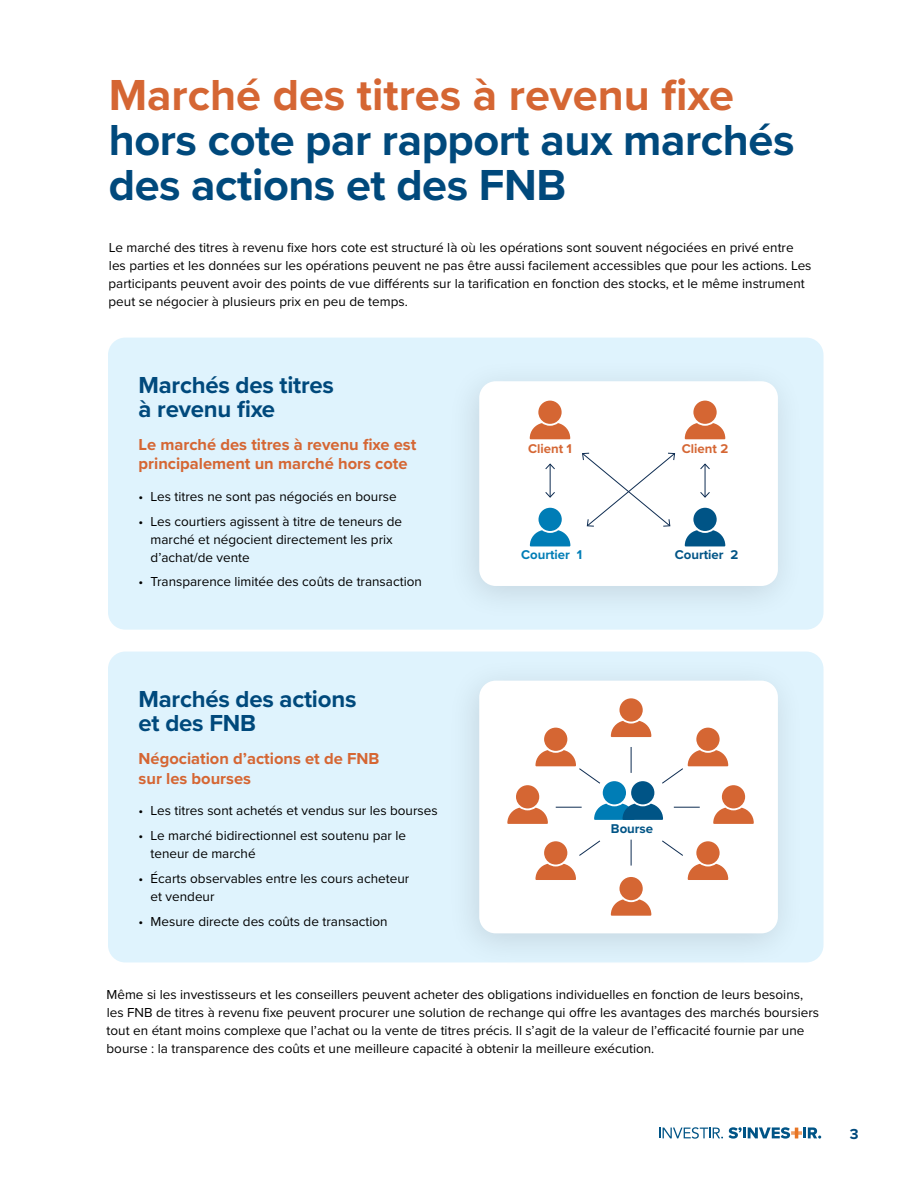
<style>
.page{position:relative;width:918px;height:1188px;background:#fff}
.page>*{position:absolute;margin:0;border:0;box-sizing:border-box;transform-origin:0 0}
.Heading_level_2_-_Proxima{font:700 45px/45px "Proxima Nova";letter-spacing:-.01em;color:#00497c}
.H2-blue{font:700 24px/24px "Proxima Nova";letter-spacing:-.01em;color:#00497c}
.Heading_Level_3_-_MI_blue{font:700 16.5px/19.5px "Proxima Nova";color:#d56633}
.t1{font:700 15px "Proxima Nova";color:#00497c}
.body_copy{font:13.5px/18px "Proxima Nova";color:#000}
.t2{font:700 13.2px "Proxima Nova";color:#005486}
.t3{font:700 13.2px "Proxima Nova";color:#d56633}
.t4{font:700 13.2px "Proxima Nova";color:#007db6}
.s1{color:#d56633}
</style>
<div class="page">
<svg style="left:660px;top:1127px;width:63px;height:12px"></svg>
<svg style="left:729px;top:1127px;width:92px;height:12px"></svg>
<div style="left:108px;top:338px;width:716px;height:292px;background:#dff3fd;border-radius:17px"></div>
<div style="left:108px;top:652px;width:716px;height:310px;background:#dff3fd;border-radius:17px"></div>
<div style="left:479px;top:381px;width:299px;height:205px;background:#fff;border-radius:16px"></div>
<svg style="left:530px;top:401px;width:40px;height:38px"></svg>
<svg style="left:530px;top:508px;width:40px;height:38px"></svg>
<svg style="left:685px;top:401px;width:40px;height:38px"></svg>
<svg style="left:685px;top:508px;width:40px;height:38px"></svg>
<svg style="left:582px;top:453px;width:93px;height:74px"></svg>
<hr style="left:550px;top:464px;width:1px;height:33px;background:#0f2d52">
<svg style="left:545px;top:492px;width:10px;height:6px"></svg>
<svg style="left:545px;top:464px;width:10px;height:5px"></svg>
<hr style="left:705px;top:464px;width:1px;height:33px;background:#0f2d52">
<svg style="left:700px;top:492px;width:10px;height:6px"></svg>
<svg style="left:700px;top:464px;width:10px;height:5px"></svg>
<div style="left:446px;top:656px;width:359px;height:314px;background:#000;opacity:.12"></div>
<div style="left:479px;top:681px;width:299px;height:252px;background:#fff;border-radius:16px"></div>
<svg style="left:611px;top:877px;width:40px;height:39px"></svg>
<svg style="left:631px;top:840px;width:1px;height:26px"></svg>
<svg style="left:535px;top:840px;width:65px;height:40px"></svg>
<svg style="left:507px;top:698px;width:247px;height:126px"></svg>
<svg style="left:662px;top:840px;width:66px;height:40px"></svg>
<h2 class="Heading_level_2_-_Proxima" style="left:109px;top:71px;width:687px"><span class="s1">Marché des titres à revenu fixe </span>hors cote par rapport aux marchés des actions et des FNB</h2>
<p class="body_copy" style="left:109px;top:237px;width:704px">Le marché des titres à revenu fixe hors cote est structuré là où les opérations sont souvent négociées en privé entre les parties et les données sur les opérations peuvent ne pas être aussi facilement accessibles que pour les actions. Les participants peuvent avoir des points de vue différents sur la tarification en fonction des stocks, et le même instrument peut se négocier à plusieurs prix en peu de temps.</p>
<h2 class="H2-blue" style="left:139px;top:372px;width:197px">Marchés des titres à revenu fixe</h2>
<p class="Heading_Level_3_-_MI_blue" style="left:139px;top:434px;width:279px">Le marché des titres à revenu fixe est principalement un marché hors cote</p>
<p class="body_copy" style="left:139px;top:487px;width:260px">• Les titres ne sont pas négociés en bourse</p>
<p class="body_copy" style="left:151px;top:511px;width:253px;text-indent:-12px">• Les courtiers agissent à titre de teneurs de marché et négocient directement les prix d’achat/de vente</p>
<p class="body_copy" style="left:139px;top:572px;width:285px">• Transparence limitée des coûts de transaction</p>
<p class="t3" style="left:528px;top:439px;width:45px">Client 1</p>
<p class="t4" style="left:521px;top:545px;width:63px">Courtier 1</p>
<p class="t3" style="left:682px;top:439px;width:48px">Client 2</p>
<p class="t2" style="left:675px;top:545px;width:65px">Courtier 2</p>
<h2 class="H2-blue" style="left:139px;top:687px;width:219px">Marchés des actions et des FNB</h2>
<p class="Heading_Level_3_-_MI_blue" style="left:139px;top:749px;width:242px">Négociation d’actions et de FNB sur les bourses</p>
<p class="body_copy" style="left:139px;top:801px;width:301px">• Les titres sont achetés et vendus sur les bourses</p>
<p class="body_copy" style="left:151px;top:826px;width:257px;text-indent:-12px">• Le marché bidirectionnel est soutenu par le teneur de marché</p>
<p class="body_copy" style="left:151px;top:869px;width:260px;text-indent:-12px">• Écarts observables entre les cours acheteur et vendeur</p>
<p class="body_copy" style="left:139px;top:912px;width:251px">• Mesure directe des coûts de transaction</p>
<p class="t2" style="left:611px;top:819px;width:44px">Bourse</p>
<p class="body_copy" style="left:106px;top:985px;width:714px">Même si les investisseurs et les conseillers peuvent acheter des obligations individuelles en fonction de leurs besoins, les FNB de titres à revenu fixe peuvent procurer une solution de rechange qui offre les avantages des marchés boursiers tout en étant moins complexe que l’achat ou la vente de titres précis. Il s’agit de la valeur de l’efficacité fournie par une bourse : la transparence des coûts et une meilleure capacité à obtenir la meilleure exécution.</p>
<p class="t1" style="left:850px;top:1123px;width:10px">3</p>
</div>
